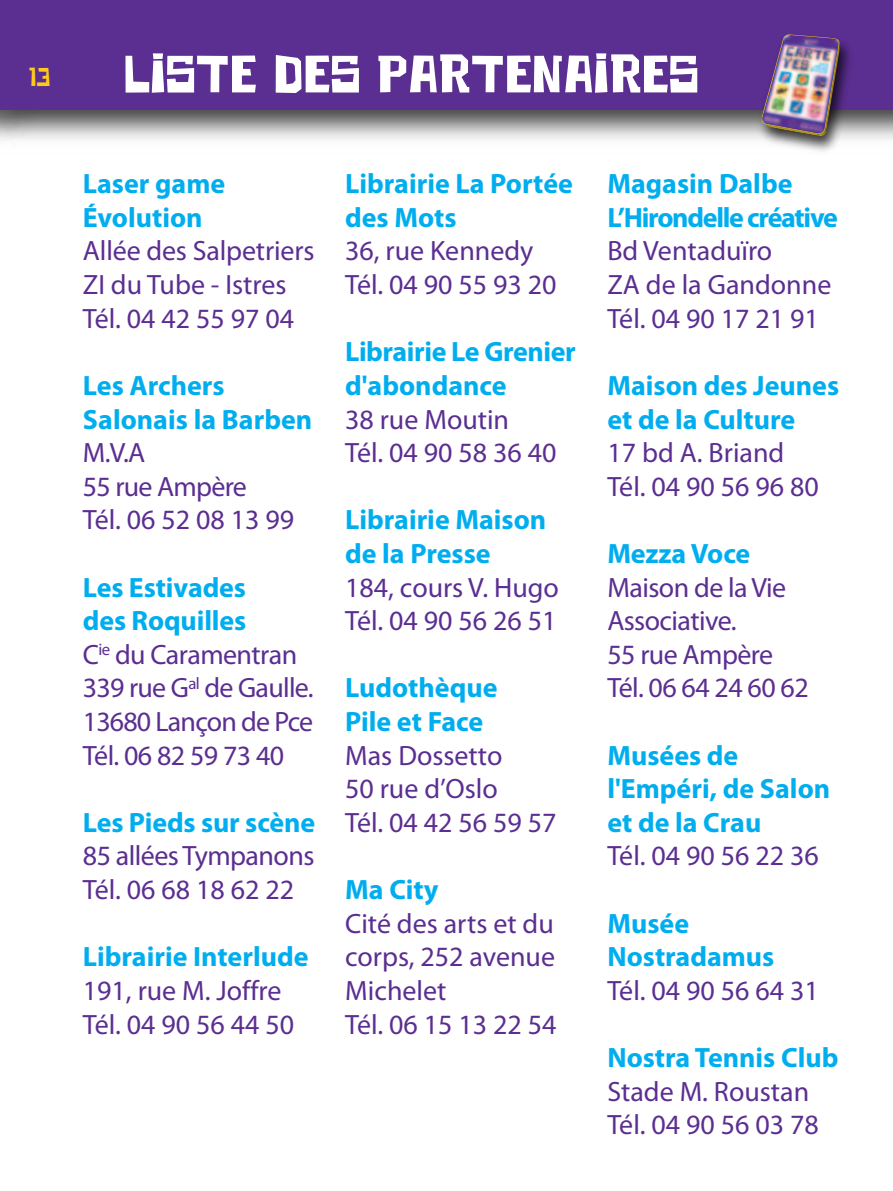
<style>
.page{position:relative;width:893px;height:1191px;background:#fff}
.page>*{position:absolute;margin:0;border:0;box-sizing:border-box;transform-origin:0 0}
.t1{font:52.5px "Brecht";color:#fff}
.t2{font:28px/33.6px "Myriad Pro";color:#5b2e91}
.t3{font:700 28px/33.6px "Myriad Pro";color:#00aeef}
.t4{font:28px "Myriad Pro";letter-spacing:-.02em;color:#5b2e91}
.t5{font:28px/33.6px "Myriad Pro";letter-spacing:-.03em;color:#5b2e91}
.t6{font:700 28px "Myriad Pro";letter-spacing:-.045em;color:#00aeef}
.t7{font:28px "Myriad Pro";letter-spacing:-.025em;color:#5b2e91}
.t8{font:24.5px "Brecht";color:#fecb1b}
</style>
<div class="page">
<img style="left:0;top:109px;width:893px;height:32px">
<div style="left:0;top:0;width:893px;height:109px;background:#5b2e91"></div>
<img style="left:743px;top:42px;width:128px;height:110px">
<img style="left:761px;top:34px;width:79px;height:102px">
<p class="t8" style="left:29px;top:68px;width:24px">13</p>
<p class="t1" style="left:125px;top:56px;width:576px">LISTE DES PARTENAIRES</p>
<p class="t3" style="left:83px;top:169px;width:144px">Laser game</p>
<p class="t3" style="left:83px;top:203px;width:121px">Évolution</p>
<p class="t2" style="left:83px;top:237px;width:233px">Allée des Salpetriers</p>
<p class="t2" style="left:83px;top:270px;width:205px">ZI du Tube - Istres</p>
<p class="t2" style="left:83px;top:304px;width:213px">Tél. 04 42 55 97 04</p>
<p class="t3" style="left:83px;top:371px;width:143px">Les Archers</p>
<p class="t3" style="left:83px;top:405px;width:231px">Salonais la Barben</p>
<p class="t2" style="left:83px;top:438px;width:64px">M.V.A</p>
<p class="t7" style="left:83px;top:476px;width:166px">55 rue Ampère</p>
<p class="t2" style="left:83px;top:505px;width:213px">Tél. 06 52 08 13 99</p>
<p class="t3" style="left:83px;top:573px;width:165px">Les Estivades</p>
<p class="t3" style="left:83px;top:606px;width:165px">des Roquilles</p>
<p class="t4" style="left:83px;top:644px;width:216px">C<sup>ie</sup> du Caramentran</p>
<p class="t5" style="left:83px;top:673px;width:232px">339 rue G<sup>al</sup> de Gaulle.<br>13680 Lançon de Pce</p>
<p class="t4" style="left:83px;top:745px;width:203px">Tél. 06 82 59 73 40</p>
<p class="t3" style="left:83px;top:808px;width:234px">Les Pieds sur scène</p>
<p class="t4" style="left:83px;top:845px;width:233px">85 allées Tympanons</p>
<p class="t2" style="left:83px;top:875px;width:213px">Tél. 06 68 18 62 22</p>
<p class="t3" style="left:83px;top:942px;width:227px">Librairie Interlude</p>
<p class="t2" style="left:83px;top:976px;width:200px">191, rue M. Joffre</p>
<p class="t2" style="left:83px;top:1009px;width:213px">Tél. 04 90 56 44 50</p>
<p class="t3" style="left:345px;top:169px;width:229px">Librairie La Portée des Mots</p>
<p class="t2" style="left:345px;top:237px;width:190px">36, rue Kennedy</p>
<p class="t2" style="left:345px;top:270px;width:213px">Tél. 04 90 55 93 20</p>
<p class="t3" style="left:345px;top:337px;width:232px">Librairie Le Grenier d'abondance</p>
<p class="t2" style="left:345px;top:405px;width:166px">38 rue Moutin</p>
<p class="t2" style="left:345px;top:438px;width:213px">Tél. 04 90 58 36 40</p>
<p class="t3" style="left:345px;top:505px;width:203px">Librairie Maison</p>
<p class="t3" style="left:345px;top:539px;width:147px">de la Presse</p>
<p class="t2" style="left:345px;top:573px;width:215px">184, cours V. Hugo</p>
<p class="t2" style="left:345px;top:606px;width:213px">Tél. 04 90 56 26 51</p>
<p class="t3" style="left:345px;top:673px;width:154px">Ludothèque</p>
<p class="t3" style="left:345px;top:707px;width:140px">Pile et Face</p>
<p class="t2" style="left:345px;top:741px;width:159px">Mas Dossetto</p>
<p class="t2" style="left:345px;top:774px;width:154px">50 rue d’Oslo</p>
<p class="t2" style="left:345px;top:808px;width:213px">Tél. 04 42 56 59 57</p>
<p class="t3" style="left:345px;top:875px;width:95px">Ma City</p>
<p class="t2" style="left:345px;top:909px;width:211px">Cité des arts et du corps, 252 avenue</p>
<p class="t2" style="left:345px;top:976px;width:103px">Michelet</p>
<p class="t2" style="left:345px;top:1009px;width:213px">Tél. 06 15 13 22 54</p>
<p class="t3" style="left:607px;top:169px;width:187px">Magasin Dalbe</p>
<p class="t6" style="left:607px;top:207px;width:232px">L’Hirondelle créative</p>
<p class="t2" style="left:607px;top:237px;width:166px">Bd Ventaduïro</p>
<p class="t2" style="left:607px;top:270px;width:225px">ZA de la Gandonne</p>
<p class="t2" style="left:607px;top:304px;width:213px">Tél. 04 90 17 21 91</p>
<p class="t3" style="left:607px;top:371px;width:233px">Maison des Jeunes</p>
<p class="t3" style="left:607px;top:405px;width:189px">et de la Culture</p>
<p class="t2" style="left:607px;top:438px;width:178px">17 bd A. Briand</p>
<p class="t2" style="left:607px;top:472px;width:213px">Tél. 04 90 56 96 80</p>
<p class="t3" style="left:607px;top:539px;width:144px">Mezza Voce</p>
<p class="t4" style="left:607px;top:577px;width:180px">Maison de la Vie</p>
<p class="t4" style="left:607px;top:610px;width:131px">Associative.</p>
<p class="t4" style="left:607px;top:644px;width:167px">55 rue Ampère</p>
<p class="t4" style="left:607px;top:677px;width:203px">Tél. 06 64 24 60 62</p>
<p class="t3" style="left:607px;top:741px;width:133px">Musées de</p>
<p class="t3" style="left:607px;top:774px;width:224px">l'Empéri, de Salon et de la Crau</p>
<p class="t2" style="left:607px;top:841px;width:213px">Tél. 04 90 56 22 36</p>
<p class="t3" style="left:607px;top:909px;width:83px">Musée</p>
<p class="t3" style="left:607px;top:942px;width:168px">Nostradamus</p>
<p class="t2" style="left:607px;top:976px;width:213px">Tél. 04 90 56 64 31</p>
<p class="t3" style="left:607px;top:1043px;width:233px">Nostra Tennis Club</p>
<p class="t2" style="left:607px;top:1077px;width:203px">Stade M. Roustan</p>
<p class="t2" style="left:607px;top:1110px;width:213px">Tél. 04 90 56 03 78</p>
</div>
